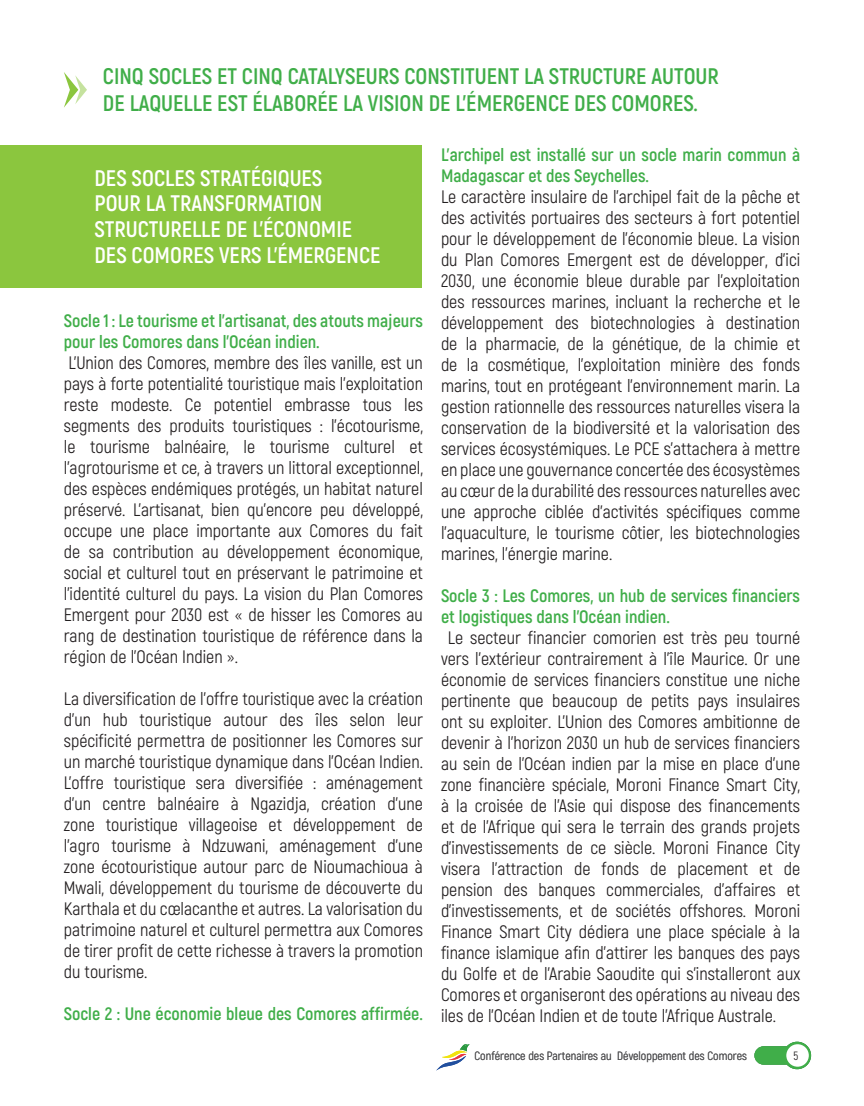
<style>
.page{position:relative;width:864px;height:1106px;background:#fff}
.page>*{position:absolute;margin:0;border:0;box-sizing:border-box;transform-origin:0 0}
.t1{font:700 22.5px/27px "Akrobat";color:#40ae49}
.t2{font:700 22.5px/25.5px "Akrobat";color:#fff}
.t3{font:18px/21px "Akrobat";color:#231f20;text-align:justify}
.t4{font:700 18px/21px "Akrobat";color:#40ae49}
.t5{font:12px "Akrobat";color:#505052}
.t6{font:12px "Akrobat";color:#231f20}
</style>
<div class="page">
<svg style="left:754px;top:1041px;width:56px;height:28px"></svg>
<div style="left:786px;top:1044px;width:22px;height:22px;background:#fff;border-radius:50%"></div>
<svg style="left:436px;top:1044px;width:33px;height:26px"></svg>
<svg style="left:64px;top:72px;width:23px;height:36px"></svg>
<div style="left:1px;top:145px;width:421px;height:142px;background:#8bc63e"></div>
<p class="t1" style="left:103px;top:63px;width:617px">CINQ SOCLES ET CINQ CATALYSEURS CONSTITUENT LA STRUCTURE AUTOUR<br>DE LAQUELLE EST ÉLABORÉE LA VISION DE L’ÉMERGENCE DES COMORES.</p>
<p class="t2" style="left:94px;top:165px;width:287px">DES SOCLES STRATÉGIQUES<br>POUR LA TRANSFORMATION<br>STRUCTURELLE DE L’ÉCONOMIE<br>DES COMORES VERS L’ÉMERGENCE</p>
<p class="t4" style="left:64px;top:310px;width:360px">Socle 1 : Le tourisme et l’artisanat, des atouts majeurs pour les Comores dans l’Océan indien.</p>
<p class="t3" style="left:64px;top:352px;width:360px">L’Union des Comores, membre des îles vanille, est un pays à forte potentialité touristique mais l’exploitation reste modeste. Ce potentiel embrasse tous les segments des produits touristiques : l’écotourisme, le tourisme balnéaire, le tourisme culturel et l’agrotourisme et ce, à travers un littoral exceptionnel, des espèces endémiques protégés, un habitat naturel préservé. L’artisanat, bien qu’encore peu développé, occupe une place importante aux Comores du fait de sa contribution au développement économique, social et culturel tout en préservant le patrimoine et l’identité culturel du pays. La vision du Plan Comores Emergent pour 2030 est « de hisser les Comores au rang de destination touristique de référence dans la région de l’Océan Indien ».</p>
<p class="t3" style="left:64px;top:688px;width:360px">La diversification de l’offre touristique avec la création d’un hub touristique autour des îles selon leur spécificité permettra de positionner les Comores sur un marché touristique dynamique dans l’Océan Indien.<br>L’offre touristique sera diversifiée : aménagement d’un centre balnéaire à Ngazidja, création d’une zone touristique villageoise et développement de l’agro tourisme à Ndzuwani, aménagement d’une zone écotouristique autour parc de Nioumachioua à Mwali, développement du tourisme de découverte du Karthala et du cœlacanthe et autres. La valorisation du patrimoine naturel et culturel permettra aux Comores de tirer profit de cette richesse à travers la promotion du tourisme.</p>
<p class="t4" style="left:64px;top:1003px;width:360px">Socle 2 : Une économie bleue des Comores affirmée.</p>
<p class="t4" style="left:441px;top:144px;width:360px">L’archipel est installé sur un socle marin commun à<br>Madagascar et des Seychelles.</p>
<p class="t3" style="left:441px;top:186px;width:360px">Le caractère insulaire de l’archipel fait de la pêche et des activités portuaires des secteurs à fort potentiel pour le développement de l’économie bleue. La vision du Plan Comores Emergent est de développer, d’ici 2030, une économie bleue durable par l’exploitation des ressources marines, incluant la recherche et le développement des biotechnologies à destination de la pharmacie, de la génétique, de la chimie et de la cosmétique, l’exploitation minière des fonds marins, tout en protégeant l’environnement marin. La gestion rationnelle des ressources naturelles visera la conservation de la biodiversité et la valorisation des services écosystémiques. Le PCE s’attachera à mettre en place une gouvernance concertée des écosystèmes au cœur de la durabilité des ressources naturelles avec une approche ciblée d'activités spécifiques comme l’aquaculture, le tourisme côtier, les biotechnologies marines, l’énergie marine.</p>
<p class="t4" style="left:441px;top:585px;width:360px">Socle 3 : Les Comores, un hub de services financiers et logistiques dans l’Océan indien.</p>
<p class="t3" style="left:441px;top:627px;width:360px;text-indent:7px">Le secteur financier comorien est très peu tourné vers l’extérieur contrairement à l’île Maurice. Or une économie de services financiers constitue une niche pertinente que beaucoup de petits pays insulaires ont su exploiter. L’Union des Comores ambitionne de devenir à l’horizon 2030 un hub de services financiers au sein de l’Océan indien par la mise en place d’une zone financière spéciale, Moroni Finance Smart City, à la croisée de l’Asie qui dispose des financements et de l’Afrique qui sera le terrain des grands projets d’investissements de ce siècle. Moroni Finance City visera l’attraction de fonds de placement et de pension des banques commerciales, d’affaires et d’investissements, et de sociétés offshores. Moroni Finance Smart City dédiera une place spéciale à la finance islamique afin d’attirer les banques des pays du Golfe et de l’Arabie Saoudite qui s’installeront aux Comores et organiseront des opérations au niveau des iles de l’Océan Indien et de toute l’Afrique Australe.</p>
<p class="t5" style="left:474px;top:1048px;width:274px">Conférence des Partenaires au Développement des Comores</p>
<p class="t6" style="left:793px;top:1048px;width:8px">55</p>
</div>
